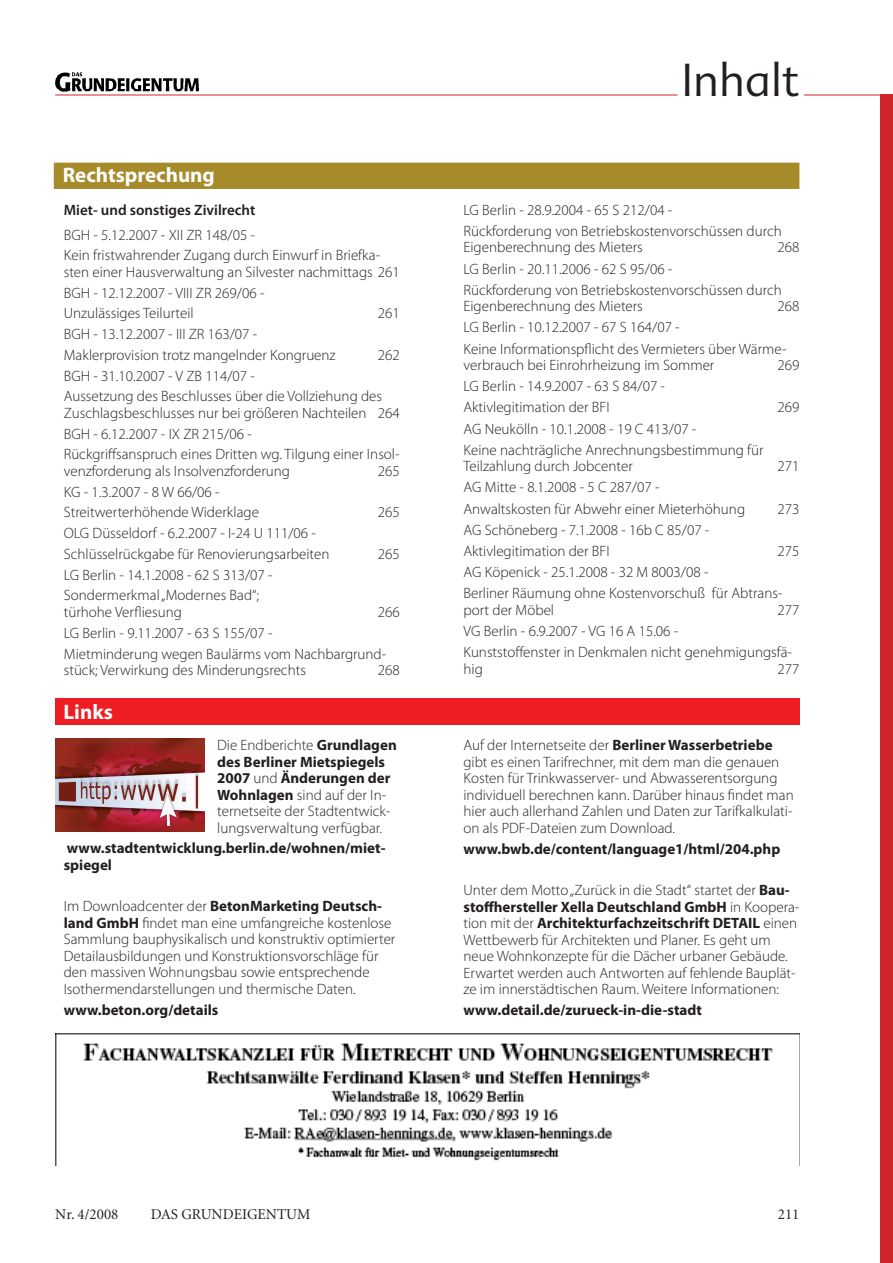
<style>
.page{position:relative;width:893px;height:1263px;background:#fff}
.page>*{position:absolute;margin:0;border:0;box-sizing:border-box;transform-origin:0 0}
.t1{font:300 45px "Advert";color:#231f20}
.Ü_Inhaltsverzeichnis{font:700 21px "Myriad Pro";color:#fff}
.Inhaltsverzeichnis{font:300 15px/16.5px "Myriad Pro";color:#231f20}
.Inhaltsverzeichnis-2{font:700 15px/16.5px "Myriad Pro";color:#231f20}
.Inhaltsverzeichnis-3{font:600 15px "Myriad Pro";color:#231f20}
.Heftnummer{font:15px "Minion";color:#231f20}
.Paginierung{font:15px "Minion";color:#231f20}
.s1{font-weight:700}
</style>
<div class="page">
<div style="left:880px;top:95px;width:13px;height:1168px;background:#d1232a"></div>
<img style="left:55px;top:72px;width:143px;height:19px">
<hr style="left:55px;top:95px;width:622px;height:1px;background:#d1232a">
<hr style="left:804px;top:95px;width:89px;height:1px;background:#d1232a">
<div style="left:54px;top:163px;width:745px;height:26px;background:#a78b2a"></div>
<div style="left:55px;top:699px;width:744px;height:26px;background:#ee1d23"></div>
<img style="left:55px;top:739px;width:149px;height:92px">
<img style="left:55px;top:1033px;width:744px;height:132px">
<p class="t1" style="left:681px;top:54px;width:119px">Inhalt</p>
<p class="Ü_Inhaltsverzeichnis" style="left:63px;top:162px;width:154px">Rechtsprechung</p>
<p class="Inhaltsverzeichnis-3" style="left:64px;top:200px;width:193px">Miet- und sonstiges Zivilrecht</p>
<p class="Inhaltsverzeichnis" style="left:64px;top:226px;width:193px">BGH - 5.12.2007 - XII ZR 148/05 -</p>
<p class="Inhaltsverzeichnis" style="left:64px;top:247px;width:337px">Kein fristwahrender Zugang durch Einwurf in Briefka&shy;sten einer Hausverwaltung an Silvester nachmittags 261</p>
<p class="Inhaltsverzeichnis" style="left:64px;top:284px;width:202px">BGH - 12.12.2007 - VIII ZR 269/06 -</p>
<p class="Inhaltsverzeichnis" style="left:64px;top:305px;width:131px">Unzulässiges Teilurteil</p>
<p class="Inhaltsverzeichnis" style="left:378px;top:305px;width:23px">261</p>
<p class="Inhaltsverzeichnis" style="left:64px;top:326px;width:195px">BGH - 13.12.2007 - III ZR 163/07 -</p>
<p class="Inhaltsverzeichnis" style="left:64px;top:347px;width:273px">Maklerprovision trotz mangelnder Kongruenz</p>
<p class="Inhaltsverzeichnis" style="left:378px;top:347px;width:23px">262</p>
<p class="Inhaltsverzeichnis" style="left:64px;top:367px;width:193px">BGH - 31.10.2007 - V ZB 114/07 -</p>
<p class="Inhaltsverzeichnis" style="left:64px;top:388px;width:337px">Aussetzung des Beschlusses über die Vollziehung des<br>Zuschlagsbeschlusses nur bei größeren Nachteilen 264</p>
<p class="Inhaltsverzeichnis" style="left:64px;top:425px;width:190px">BGH - 6.12.2007 - IX ZR 215/06 -</p>
<p class="Inhaltsverzeichnis" style="left:64px;top:446px;width:337px">Rückgriffsanspruch eines Dritten wg. Tilgung einer Insol&shy;venzforderung als Insolvenzforderung</p>
<p class="Inhaltsverzeichnis" style="left:378px;top:463px;width:23px">265</p>
<p class="Inhaltsverzeichnis" style="left:463px;top:201px;width:210px">LG Berlin - 28.9.2004 - 65 S 212/04 -</p>
<p class="Inhaltsverzeichnis" style="left:463px;top:222px;width:320px">Rückforderung von Betriebskostenvorschüssen durch<br>Eigenberechnung des Mieters</p>
<p class="Inhaltsverzeichnis" style="left:777px;top:239px;width:23px">268</p>
<p class="Inhaltsverzeichnis" style="left:463px;top:260px;width:210px">LG Berlin - 20.11.2006 - 62 S 95/06 -</p>
<p class="Inhaltsverzeichnis" style="left:463px;top:281px;width:320px">Rückforderung von Betriebskostenvorschüssen durch<br>Eigenberechnung des Mieters</p>
<p class="Inhaltsverzeichnis" style="left:777px;top:298px;width:23px">268</p>
<p class="Inhaltsverzeichnis" style="left:463px;top:319px;width:218px">LG Berlin - 10.12.2007 - 67 S 164/07 -</p>
<p class="Inhaltsverzeichnis" style="left:463px;top:340px;width:325px">Keine Informationspflicht des Vermieters über Wärme&shy;verbrauch bei Einrohrheizung im Sommer</p>
<p class="Inhaltsverzeichnis" style="left:777px;top:357px;width:23px">269</p>
<p class="Inhaltsverzeichnis" style="left:463px;top:378px;width:203px">LG Berlin - 14.9.2007 - 63 S 84/07 -</p>
<p class="Inhaltsverzeichnis" style="left:463px;top:399px;width:148px">Aktivlegitimation der BFI</p>
<p class="Inhaltsverzeichnis" style="left:777px;top:399px;width:23px">269</p>
<p class="Inhaltsverzeichnis" style="left:463px;top:420px;width:234px">AG Neukölln - 10.1.2008 - 19 C 413/07 -</p>
<p class="Inhaltsverzeichnis" style="left:463px;top:441px;width:302px">Keine nachträgliche Anrechnungsbestimmung für<br>Teilzahlung durch Jobcenter</p>
<p class="Inhaltsverzeichnis" style="left:777px;top:458px;width:23px">271</p>
<p class="Inhaltsverzeichnis" style="left:64px;top:483px;width:157px">KG - 1.3.2007 - 8 W 66/06 -</p>
<p class="Inhaltsverzeichnis" style="left:64px;top:504px;width:197px">Streitwerterhöhende Widerklage</p>
<p class="Inhaltsverzeichnis" style="left:378px;top:504px;width:23px">265</p>
<p class="Inhaltsverzeichnis" style="left:64px;top:525px;width:254px">OLG Düsseldorf - 6.2.2007 - I-24 U 111/06 -</p>
<p class="Inhaltsverzeichnis" style="left:64px;top:546px;width:267px">Schlüsselrückgabe für Renovierungsarbeiten</p>
<p class="Inhaltsverzeichnis" style="left:378px;top:546px;width:23px">265</p>
<p class="Inhaltsverzeichnis" style="left:64px;top:566px;width:210px">LG Berlin - 14.1.2008 - 62 S 313/07 -</p>
<p class="Inhaltsverzeichnis" style="left:64px;top:587px;width:197px">Sondermerkmal „Modernes Bad“;</p>
<p class="Inhaltsverzeichnis" style="left:64px;top:604px;width:120px">türhohe Verfliesung</p>
<p class="Inhaltsverzeichnis" style="left:378px;top:604px;width:23px">266</p>
<p class="Inhaltsverzeichnis" style="left:64px;top:624px;width:210px">LG Berlin - 9.11.2007 - 63 S 155/07 -</p>
<p class="Inhaltsverzeichnis" style="left:64px;top:645px;width:324px">Mietminderung wegen Baulärms vom Nachbargrund&shy;stück; Verwirkung des Minderungsrechts</p>
<p class="Inhaltsverzeichnis" style="left:378px;top:662px;width:23px">268</p>
<p class="Inhaltsverzeichnis" style="left:463px;top:479px;width:198px">AG Mitte - 8.1.2008 - 5 C 287/07 -</p>
<p class="Inhaltsverzeichnis" style="left:463px;top:500px;width:283px">Anwaltskosten für Abwehr einer Mieterhöhung</p>
<p class="Inhaltsverzeichnis" style="left:777px;top:500px;width:23px">273</p>
<p class="Inhaltsverzeichnis" style="left:463px;top:521px;width:247px">AG Schöneberg - 7.1.2008 - 16b C 85/07 -</p>
<p class="Inhaltsverzeichnis" style="left:463px;top:543px;width:148px">Aktivlegitimation der BFI</p>
<p class="Inhaltsverzeichnis" style="left:777px;top:543px;width:23px">275</p>
<p class="Inhaltsverzeichnis" style="left:463px;top:564px;width:247px">AG Köpenick - 25.1.2008 - 32 M 8003/08 -</p>
<p class="Inhaltsverzeichnis" style="left:463px;top:585px;width:320px">Berliner Räumung ohne Kostenvorschuß für Abtrans&shy;port der Möbel</p>
<p class="Inhaltsverzeichnis" style="left:777px;top:601px;width:23px">277</p>
<p class="Inhaltsverzeichnis" style="left:463px;top:623px;width:216px">VG Berlin - 6.9.2007 - VG 16 A 15.06 -</p>
<p class="Inhaltsverzeichnis" style="left:463px;top:644px;width:330px">Kunststoffenster in Denkmalen nicht genehmigungsfä&shy;hig</p>
<p class="Inhaltsverzeichnis" style="left:777px;top:660px;width:23px">277</p>
<p class="Ü_Inhaltsverzeichnis" style="left:64px;top:698px;width:51px">Links</p>
<p class="Inhaltsverzeichnis" style="left:217px;top:737px;width:181px">Die Endberichte <span class="s1">Grundlagen des Berliner Mietspiegels<br>2007</span> und <span class="s1">Änderungen der<br>Wohnlagen</span> sind auf der In&shy;ternetseite der Stadtentwick&shy;lungsverwaltung verfügbar.</p>
<p class="Inhaltsverzeichnis-2" style="left:64px;top:839px;width:323px">www.stadtentwicklung.berlin.de/wohnen/miet&shy;spiegel</p>
<p class="Inhaltsverzeichnis" style="left:64px;top:898px;width:333px">Im Downloadcenter der <span class="s1">BetonMarketing Deutsch&shy;land GmbH</span> findet man eine umfangreiche kostenlose Sammlung bauphysikalisch und konstruktiv optimierter Detailausbildungen und Konstruktionsvorschläge für den massiven Wohnungsbau sowie entsprechende Isothermendarstellungen und thermische Daten.</p>
<p class="Inhaltsverzeichnis-2" style="left:64px;top:1001px;width:156px">www.beton.org/details</p>
<p class="Inhaltsverzeichnis" style="left:463px;top:737px;width:332px">Auf der Internetseite der <span class="s1">Berliner Wasserbetriebe </span>gibt es einen Tarifrechner, mit dem man die genauen Kosten für Trinkwasserver- und Abwasserentsorgung individuell berechnen kann. Darüber hinaus findet man hier auch allerhand Zahlen und Daten zur Tarifkalkulati&shy;on als PDF-Dateien zum Download.</p>
<p class="Inhaltsverzeichnis-2" style="left:463px;top:840px;width:318px">www.bwb.de/content/language1/html/204.php</p>
<p class="Inhaltsverzeichnis" style="left:463px;top:882px;width:337px">Unter dem Motto „Zurück in die Stadt“ startet der <span class="s1">Bau&shy;stoffhersteller Xella Deutschland GmbH</span> in Koopera&shy;tion mit der <span class="s1">Architekturfachzeitschrift DETAIL</span> einen Wettbewerb für Architekten und Planer. Es geht um neue Wohnkonzepte für die Dächer urbaner Gebäude.<br>Erwartet werden auch Antworten auf fehlende Bauplät&shy;ze im innerstädtischen Raum. Weitere Informationen:</p>
<p class="Inhaltsverzeichnis-2" style="left:463px;top:1001px;width:240px">www.detail.de/zurueck-in-die-stadt</p>
<p class="Heftnummer" style="left:55px;top:1207px;width:65px">Nr. 4/2008</p>
<p class="Heftnummer" style="left:151px;top:1207px;width:161px">DAS GRUNDEIGENTUM</p>
<p class="Paginierung" style="left:778px;top:1207px;width:23px">211</p>
</div>
